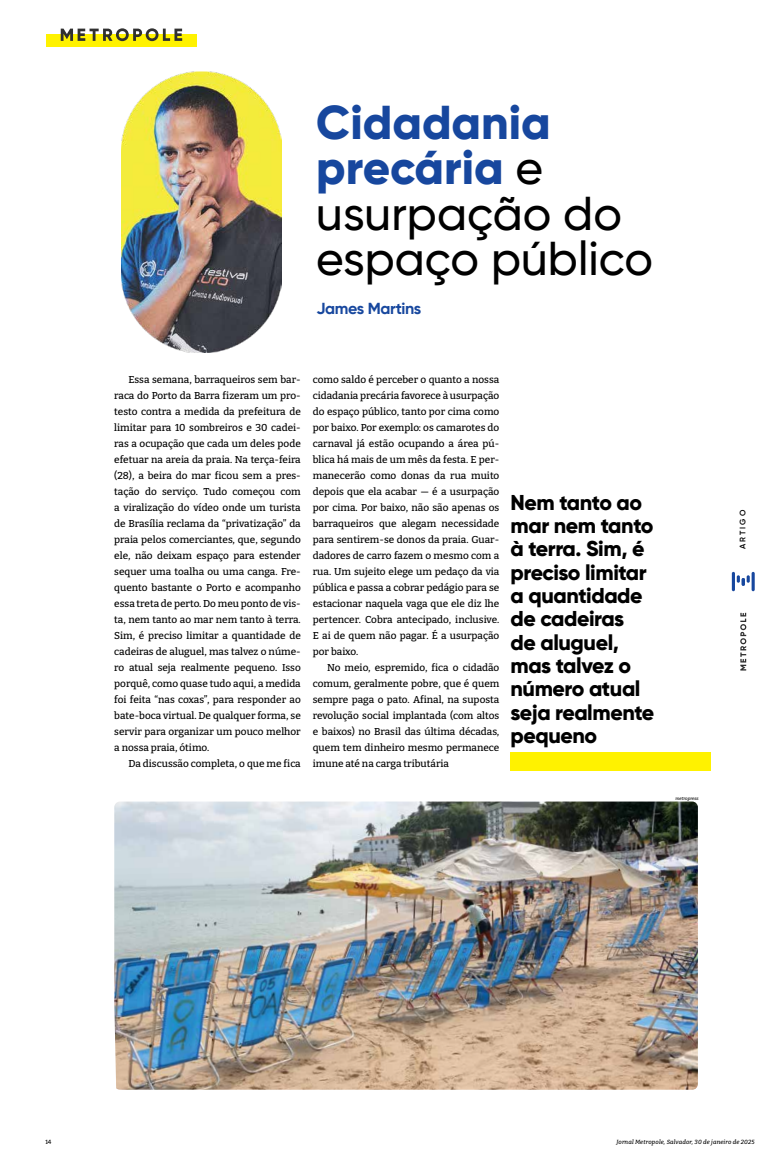
<style>
.page{position:relative;width:766px;height:1163px;background:#fff}
.page>*{position:absolute;margin:0;border:0;box-sizing:border-box;transform-origin:0 0}
.t1{font:500 47.5px/45.3px "Gilroy";color:#000}
.t2{font:800 21.5px/23.3px "Gilroy";letter-spacing:-.02em;color:#000}
.t3{font:700 16px "Gilroy";letter-spacing:-.02em;color:#17479e}
.t4{font:500 10px/16px "Bitter";color:#000;text-align:justify}
.t5{font:600 8px "Gilroy";letter-spacing:.26em;color:#000}
.t6{font:italic 500 6px "Bitter";letter-spacing:.02em;color:#000}
.t7{font:500 6px "Bitter";color:#000}
.t8{font:italic 500 4.5px "Bitter";color:#000}
.s1{font-weight:800;color:#17479e}
</style>
<div class="page">
<img style="left:114px;top:801px;width:583px;height:288px">
<div style="left:46px;top:34px;width:150px;height:12px;background:#fff200"></div>
<svg style="left:61px;top:28px;width:121px;height:13px"></svg>
<img style="left:121px;top:71px;width:161px;height:214px">
<img style="left:121px;top:285px;width:161px;height:68px">
<svg style="left:740px;top:612px;width:6px;height:58px"></svg>
<hr style="left:731px;top:571px;width:3px;height:20px;background:#17479e;border-radius:2px">
<hr style="left:751px;top:571px;width:3px;height:20px;background:#17479e;border-radius:2px">
<svg style="left:736px;top:575px;width:13px;height:10px"></svg>
<div style="left:510px;top:752px;width:200px;height:18px;background:#fff200"></div>
<h1 class="t1" style="left:316px;top:99px;width:338px"><span class="s1">Cidadania precária</span> e usurpação do espaço público</h1>
<h3 class="t3" style="left:316px;top:298px;width:106px">James Martins</h3>
<p class="t4" style="left:114px;top:371px;width:188px;text-indent:14px">Essa semana, barraqueiros sem bar&shy;raca do Porto da Barra fizeram um pro&shy;testo contra a medida da prefeitura de limitar para 10 sombreiros e 30 cadei&shy;ras a ocupação que cada um deles pode efetuar na areia da praia. Na terça-feira (28), a beira do mar ficou sem a pres&shy;tação do serviço. Tudo começou com a viralização do vídeo onde um turista de Brasília reclama da “privatização” da praia pelos comerciantes, que, segundo ele, não deixam espaço para estender sequer uma toalha ou uma canga. Fre&shy;quento bastante o Porto e acompanho essa treta de perto. Do meu ponto de vis&shy;ta, nem tanto ao mar nem tanto à terra.<br>Sim, é preciso limitar a quantidade de cadeiras de aluguel, mas talvez o núme&shy;ro atual seja realmente pequeno. Isso porquê, como quase tudo aqui, a medida foi feita “nas coxas”, para responder ao bate-boca virtual. De qualquer forma, se servir para organizar um pouco melhor a nossa praia, ótimo.</p>
<p class="t4" style="left:128px;top:755px;width:174px">Da discussão completa, o que me fica</p>
<p class="t4" style="left:313px;top:371px;width:188px">como saldo é perceber o quanto a nossa cidadania precária favorece à usurpação do espaço público, tanto por cima como por baixo. Por exemplo: os camarotes do carnaval já estão ocupando a área pú&shy;blica há mais de um mês da festa. E per&shy;manecerão como donas da rua muito depois que ela acabar — é a usurpação por cima. Por baixo, não são apenas os barraqueiros que alegam necessidade para sentirem-se donos da praia. Guar&shy;dadores de carro fazem o mesmo com a rua. Um sujeito elege um pedaço da via pública e passa a cobrar pedágio para se estacionar naquela vaga que ele diz lhe pertencer. Cobra antecipado, inclusive.<br>E ai de quem não pagar. É a usurpação por baixo.</p>
<p class="t4" style="left:313px;top:659px;width:188px;text-indent:14px">No meio, espremido, fica o cidadão comum, geralmente pobre, que é quem sempre paga o pato. Afinal, na suposta revolução social implantada (com altos e baixos) no Brasil das última décadas, quem tem dinheiro mesmo permanece imune até na carga tributária</p>
<h2 class="t2" style="left:510px;top:490px;width:145px">Nem tanto ao mar nem tanto à terra. Sim, é preciso limitar a quantidade de cadeiras de aluguel, mas talvez o número atual seja realmente pequeno</h2>
<p class="t8" style="left:675px;top:795px;width:25px">metropress</p>
<p class="t5" style="left:737px;top:549px;width:41px;rotate:-90deg">ARTIGO</p>
<p class="t7" style="left:45px;top:1137px;width:8px">14</p>
<p class="t6" style="left:616px;top:1137px;width:140px">Jornal Metropole, Salvador, 30 de janeiro de 2025</p>
</div>
